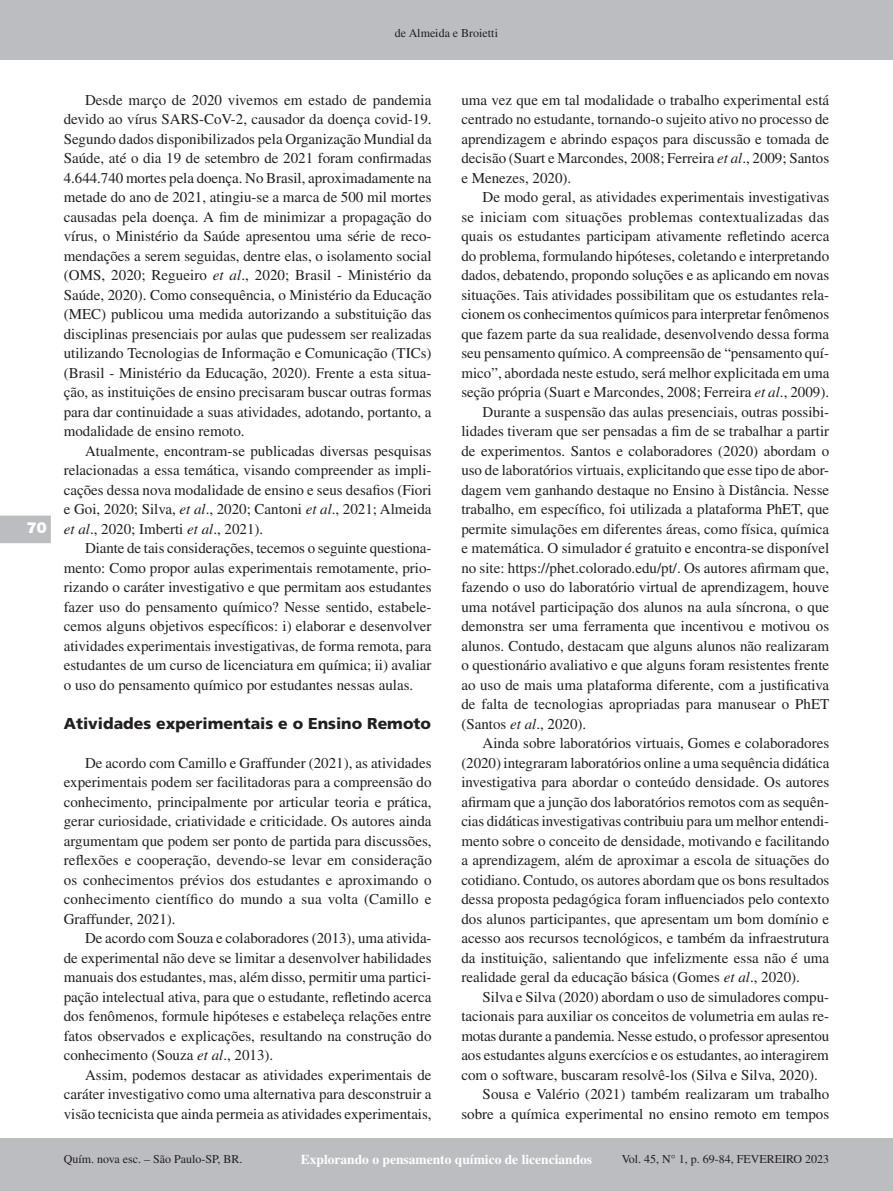
<style>
.page{position:relative;width:893px;height:1191px;background:#fff}
.page>*{position:absolute;margin:0;border:0;box-sizing:border-box;transform-origin:0 0}
.Sessão{font:900 15.75px "Frutiger LT Std";color:#231f20}
.t1{font:15px/19.5px "Times LT Std";color:#231f20;text-align:justify}
.t2{font:900 15px "Swiss 721 BT";color:#fff}
.t3{font:700 13.5px "Times LT Std";color:#fff}
.t4{font:12px "Times LT Std";color:#231f20}
.s1{font-style:italic}
</style>
<div class="page">
<div style="left:0;top:0;width:893px;height:60px;background:#bcbdc0"></div>
<div style="left:0;top:1138px;width:893px;height:53px;background:#bcbdc0"></div>
<svg style="left:0;top:515px;width:51px;height:28px"></svg>
<p class="t4" style="left:395px;top:27px;width:104px">de Almeida e Broietti</p>
<p class="t2" style="left:27px;top:518px;width:21px">70</p>
<p class="t1" style="left:64px;top:90px;width:369px;text-indent:21px">Desde março de 2020 vivemos em estado de pandemia devido ao vírus SARS-CoV-2, causador da doença covid-19.<br>Segundo dados disponibilizados pela Organização Mundial da Saúde, até o dia 19 de setembro de 2021 foram confirmadas 4.644.740 mortes pela doença. No Brasil, aproximadamente na metade do ano de 2021, atingiu-se a marca de 500 mil mortes causadas pela doença. A fim de minimizar a propagação do vírus, o Ministério da Saúde apresentou uma série de reco&shy;mendações a serem seguidas, dentre elas, o isolamento social (OMS, 2020; Regueiro <span class="s1">et al</span>., 2020; Brasil - Ministério da Saúde, 2020). Como consequência, o Ministério da Educação (MEC) publicou uma medida autorizando a substituição das disciplinas presenciais por aulas que pudessem ser realizadas utilizando Tecnologias de Informação e Comunicação (TICs) (Brasil - Ministério da Educação, 2020). Frente a esta situa&shy;ção, as instituições de ensino precisaram buscar outras formas para dar continuidade a suas atividades, adotando, portanto, a modalidade de ensino remoto.</p>
<p class="t1" style="left:64px;top:441px;width:369px;text-indent:21px">Atualmente, encontram-se publicadas diversas pesquisas relacionadas a essa temática, visando compreender as impli&shy;cações dessa nova modalidade de ensino e seus desafios (Fiori e Goi, 2020; Silva, <span class="s1">et al</span>., 2020; Cantoni <span class="s1">et al</span>., 2021; Almeida <span class="s1">et al</span>., 2020; Imberti <span class="s1">et al</span>., 2021).</p>
<p class="t1" style="left:64px;top:538px;width:369px;text-indent:21px">Diante de tais considerações, tecemos o seguinte questiona&shy;mento: Como propor aulas experimentais remotamente, prio&shy;rizando o caráter investigativo e que permitam aos estudantes fazer uso do pensamento químico? Nesse sentido, estabele&shy;cemos alguns objetivos específicos: i) elaborar e desenvolver atividades experimentais investigativas, de forma remota, para estudantes de um curso de licenciatura em química; ii) avaliar o uso do pensamento químico por estudantes nessas aulas.</p>
<p class="Sessão" style="left:64px;top:714px;width:369px">Atividades experimentais e o Ensino Remoto</p>
<p class="t1" style="left:64px;top:753px;width:370px;text-indent:21px">De acordo com Camillo e Graffunder (2021), as atividades experimentais podem ser facilitadoras para a compreensão do conhecimento, principalmente por articular teoria e prática, gerar curiosidade, criatividade e criticidade. Os autores ainda argumentam que podem ser ponto de partida para discussões, reflexões e cooperação, devendo-se levar em consideração os conhecimentos prévios dos estudantes e aproximando o conhecimento científico do mundo a sua volta (Camillo e Graffunder, 2021).</p>
<p class="t1" style="left:64px;top:928px;width:369px;text-indent:21px">De acordo com Souza e colaboradores (2013), uma ativida&shy;de experimental não deve se limitar a desenvolver habilidades manuais dos estudantes, mas, além disso, permitir uma partici&shy;pação intelectual ativa, para que o estudante, refletindo acerca dos fenômenos, formule hipóteses e estabeleça relações entre fatos observados e explicações, resultando na construção do conhecimento (Souza <span class="s1">et al</span>., 2013).</p>
<p class="t1" style="left:64px;top:1065px;width:369px;text-indent:21px">Assim, podemos destacar as atividades experimentais de caráter investigativo como uma alternativa para desconstruir a visão tecnicista que ainda permeia as atividades experimentais,</p>
<p class="t1" style="left:461px;top:90px;width:369px">uma vez que em tal modalidade o trabalho experimental está centrado no estudante, tornando-o sujeito ativo no processo de aprendizagem e abrindo espaços para discussão e tomada de decisão (Suart e Marcondes, 2008; Ferreira <span class="s1">et al</span>., 2009; Santos e Menezes, 2020).</p>
<p class="t1" style="left:461px;top:187px;width:370px;text-indent:21px">De modo geral, as atividades experimentais investigativas se iniciam com situações problemas contextualizadas das quais os estudantes participam ativamente refletindo acerca do problema, formulando hipóteses, coletando e interpretando dados, debatendo, propondo soluções e as aplicando em novas situações. Tais atividades possibilitam que os estudantes rela&shy;cionem os conhecimentos químicos para interpretar fenômenos que fazem parte da sua realidade, desenvolvendo dessa forma seu pensamento químico. A compreensão de “pensamento quí&shy;mico”, abordada neste estudo, será melhor explicitada em uma seção própria (Suart e Marcondes, 2008; Ferreira <span class="s1">et al</span>., 2009).</p>
<p class="t1" style="left:461px;top:402px;width:370px;text-indent:21px">Durante a suspensão das aulas presenciais, outras possibi&shy;lidades tiveram que ser pensadas a fim de se trabalhar a partir de experimentos. Santos e colaboradores (2020) abordam o uso de laboratórios virtuais, explicitando que esse tipo de abor&shy;dagem vem ganhando destaque no Ensino à Distância. Nesse trabalho, em específico, foi utilizada a plataforma PhET, que permite simulações em diferentes áreas, como física, química e matemática. O simulador é gratuito e encontra-se disponível no site: https://phet.colorado.edu/pt/. Os autores afirmam que, fazendo o uso do laboratório virtual de aprendizagem, houve uma notável participação dos alunos na aula síncrona, o que demonstra ser uma ferramenta que incentivou e motivou os alunos. Contudo, destacam que alguns alunos não realizaram o questionário avaliativo e que alguns foram resistentes frente ao uso de mais uma plataforma diferente, com a justificativa de falta de tecnologias apropriadas para manusear o PhET (Santos <span class="s1">et al</span>., 2020).</p>
<p class="t1" style="left:461px;top:733px;width:370px;text-indent:21px">Ainda sobre laboratórios virtuais, Gomes e colaboradores (2020) integraram laboratórios online a uma sequência didática investigativa para abordar o conteúdo densidade. Os autores afirmam que a junção dos laboratórios remotos com as sequên&shy;cias didáticas investigativas contribuiu para um melhor entendi&shy;mento sobre o conceito de densidade, motivando e facilitando a aprendizagem, além de aproximar a escola de situações do cotidiano. Contudo, os autores abordam que os bons resultados dessa proposta pedagógica foram influenciados pelo contexto dos alunos participantes, que apresentam um bom domínio e acesso aos recursos tecnológicos, e também da infraestrutura da instituição, salientando que infelizmente essa não é uma realidade geral da educação básica (Gomes <span class="s1">et al</span>., 2020).</p>
<p class="t1" style="left:461px;top:987px;width:370px;text-indent:21px">Silva e Silva (2020) abordam o uso de simuladores compu&shy;tacionais para auxiliar os conceitos de volumetria em aulas re&shy;motas durante a pandemia. Nesse estudo, o professor apresentou aos estudantes alguns exercícios e os estudantes, ao interagirem com o software, buscaram resolvê-los (Silva e Silva, 2020).</p>
<p class="t1" style="left:461px;top:1084px;width:369px;text-align:right">Sousa e Valério (2021) também realizaram um trabalho sobre a química experimental no ensino remoto em tempos</p>
<p class="t4" style="left:64px;top:1152px;width:180px">Quím. nova esc. – São Paulo-SP, BR.</p>
<p class="t3" style="left:301px;top:1151px;width:293px">Explorando o pensamento químico de licenciandos</p>
<p class="t4" style="left:622px;top:1152px;width:209px">Vol. 45, N° 1, p. 69-84, FEVEREIRO 2023</p>
</div>
